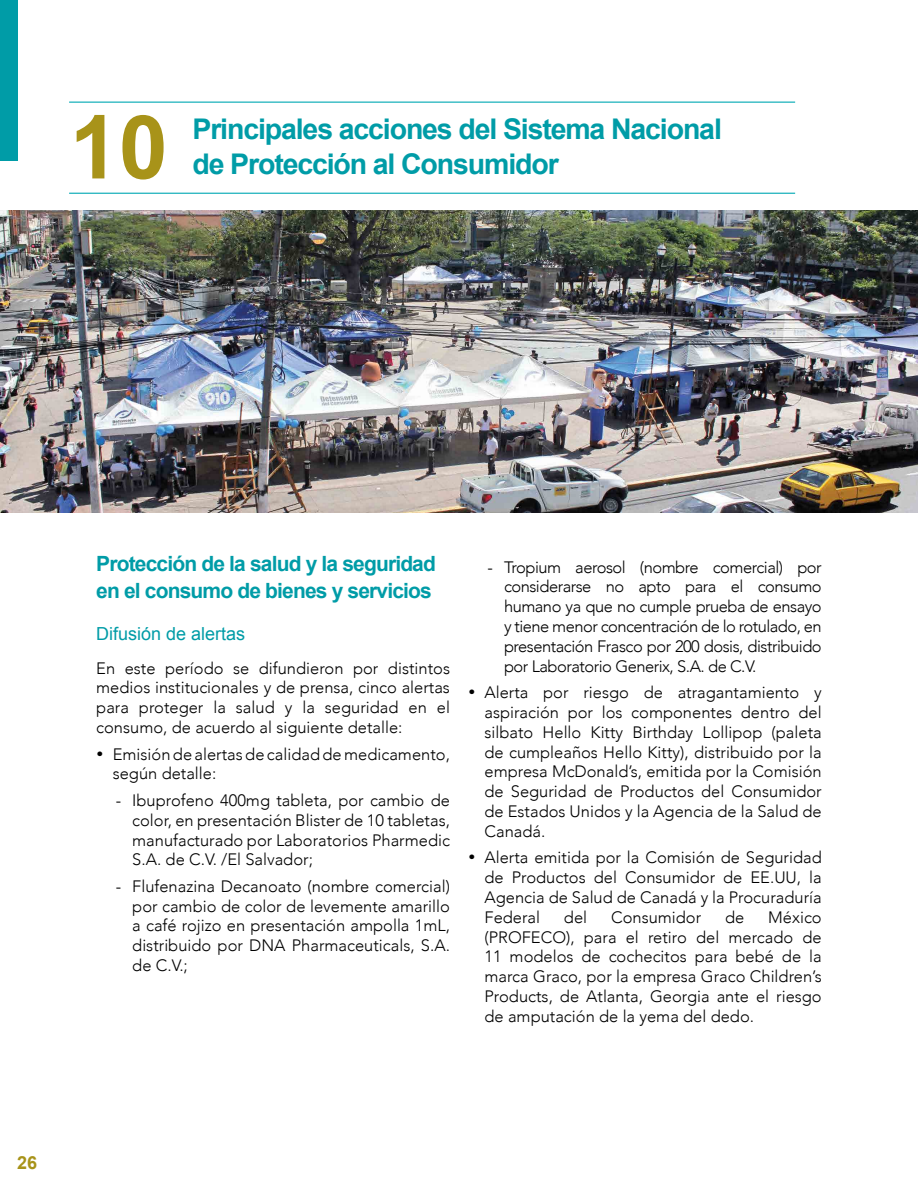
<style>
.page{position:relative;width:918px;height:1188px;background:#fff}
.page>*{position:absolute;margin:0;border:0;box-sizing:border-box;transform-origin:0 0}
.t1{font:700 88.35px "Arial";color:#a89319}
.t2{font:700 28.5px/34.8px "Arial";letter-spacing:-.04em;color:#009ca7}
.t3{font:700 21px/27px "Arial";letter-spacing:-.04em;color:#009ca7}
.t4{font:18px "Arial";color:#009ca7}
.t5{font:700 18px "Arial";color:#a89319}
.t6{font:300 16.5px/19.8px "Avenir";color:#000;text-align:justify}
</style>
<div class="page">
<div style="left:0;top:0;width:17px;height:161px;background:#009ca7"></div>
<hr style="left:69px;top:193px;width:726px;height:1px;background:#00a9b4">
<hr style="left:69px;top:102px;width:726px;height:1px;background:#00a9b4">
<img style="left:0;top:211px;width:918px;height:302px">
<h1 class="t1" style="left:70px;top:89px;width:100px">10</h1>
<h2 class="t2" style="left:193px;top:113px;width:531px">Principales acciones del Sistema Nacional de Protección al Consumidor</h2>
<p class="t5" style="left:17px;top:1151px;width:22px">26</p>
<p class="t3" style="left:96px;top:551px;width:341px">Protección de la salud y la seguridad en el consumo de bienes y servicios</p>
<p class="t4" style="left:96px;top:622px;width:151px">Difusión de alertas</p>
<p class="t6" style="left:96px;top:658px;width:355px">En este período se difundieron por distintos medios institucionales y de prensa, cinco alertas para proteger la salud y la seguridad en el consumo, de acuerdo al siguiente detalle:</p>
<p class="t6" style="left:113px;top:744px;width:339px;text-indent:-16px">• Emisión de alertas de calidad de medicamento, según detalle:</p>
<p class="t6" style="left:132px;top:790px;width:319px;text-indent:-16px">- Ibuprofeno 400mg tableta, por cambio de color, en presentación Blister de 10 tabletas, manufacturado por Laboratorios Pharmedic S.A. de C.V. /El Salvador;</p>
<p class="t6" style="left:132px;top:876px;width:319px;text-indent:-16px">- Flufenazina Decanoato (nombre comercial) por cambio de color de levemente amarillo a café rojizo en presentación ampolla 1mL, distribuido por DNA Pharmaceuticals, S.A. de C.V.;</p>
<p class="t6" style="left:504px;top:557px;width:319px;text-indent:-16px">- Tropium aerosol (nombre comercial) por considerarse no apto para el consumo humano ya que no cumple prueba de ensayo y tiene menor concentración de lo rotulado, en presentación Frasco por 200 dosis, distribuido por Laboratorio Generix, S.A. de C.V.</p>
<p class="t6" style="left:484px;top:683px;width:339px;text-indent:-16px">• Alerta por riesgo de atragantamiento y aspiración por los componentes dentro del silbato Hello Kitty Birthday Lollipop (paleta de cumpleaños Hello Kitty), distribuido por la empresa McDonald’s, emitida por la Comisión de Seguridad de Productos del Consumidor de Estados Unidos y la Agencia de la Salud de Canadá.</p>
<p class="t6" style="left:484px;top:848px;width:339px;text-indent:-16px">• Alerta emitida por la Comisión de Seguridad de Productos del Consumidor de EE.UU, la Agencia de Salud de Canadá y la Procuraduría Federal</p>
<p class="t6" style="left:564px;top:907px;width:25px">del</p>
<p class="t6" style="left:611px;top:907px;width:92px">Consumidor</p>
<p class="t6" style="left:725px;top:907px;width:21px">de</p>
<p class="t6" style="left:484px;top:907px;width:339px;text-indent:284px">México (PROFECO), para el retiro del mercado de 11 modelos de cochecitos para bebé de la marca Graco, por la empresa Graco Children’s Products, de Atlanta, Georgia ante el riesgo de amputación de la yema del dedo.</p>
</div>
